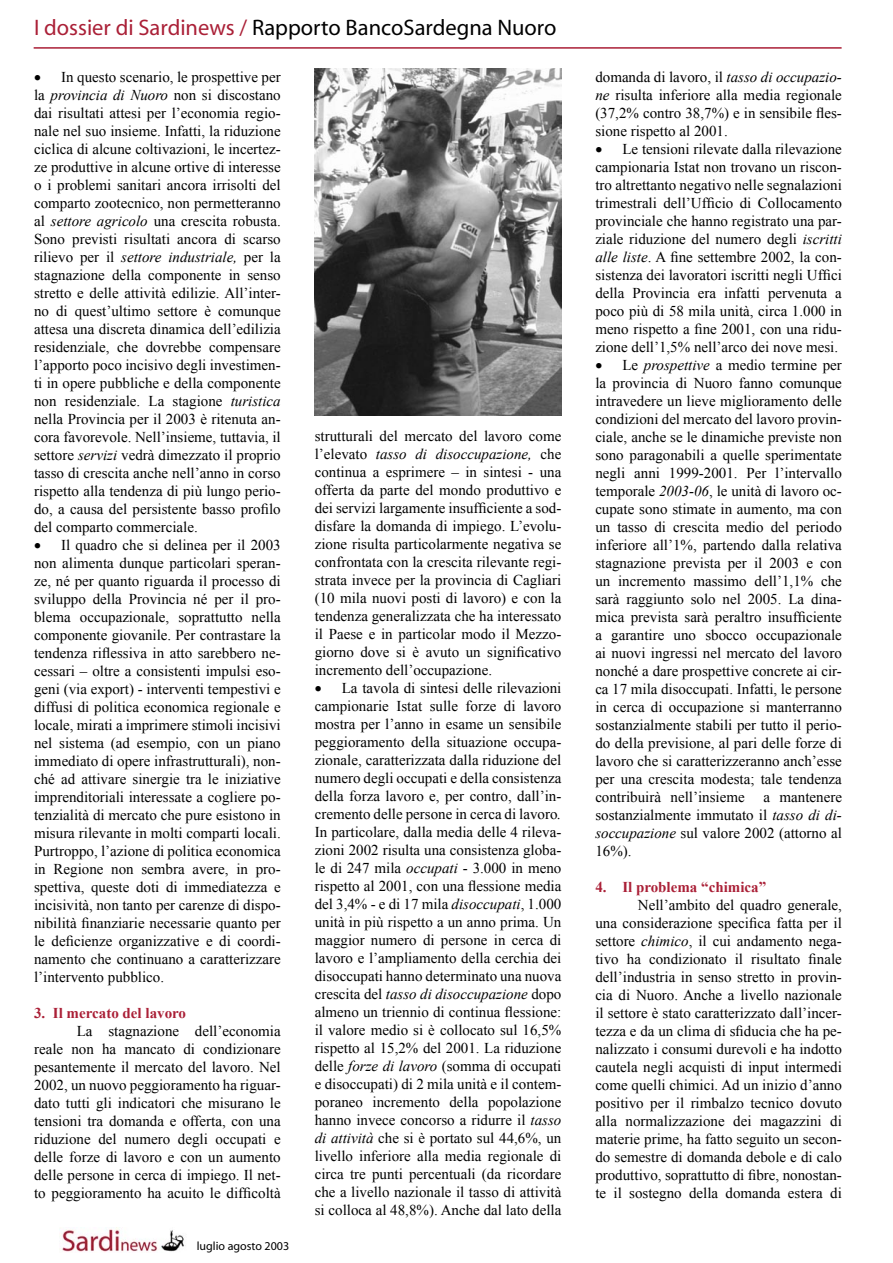
<style>
.page{position:relative;width:893px;height:1263px;background:#fff}
.page>*{position:absolute;margin:0;border:0;box-sizing:border-box;transform-origin:0 0}
.t1{font:22.5px "Myriad";color:#000}
.t2{font:15px/18px "Times New Roman";color:#000;text-align:justify}
.t3{font:700 15px "Times New Roman";color:#aa2037}
.t4{font:12px "Myriad";color:#000}
.s1{color:#aa2037}
.s2{font-style:italic}
</style>
<div class="page">
<hr style="left:34px;top:47px;width:808px;height:2px;background:#aa2037">
<img style="left:62px;top:1227px;width:124px;height:25px">
<img style="left:315px;top:68px;width:246px;height:347px">
<h1 class="t1" style="left:34px;top:16px;width:524px"><span class="s1">I dossier di Sardinews /</span> Rapporto BancoSardegna Nuoro</h1>
<p class="t2" style="left:34px;top:68px;width:248px">• In questo scenario, le prospettive per la <span class="s2">provincia di Nuoro</span> non si discostano dai risultati attesi per l’economia regio&shy;nale nel suo insieme. Infatti, la riduzione ciclica di alcune coltivazioni, le incertez&shy;ze produttive in alcune ortive di interesse o i problemi sanitari ancora irrisolti del comparto zootecnico, non permetteranno al <span class="s2">settore agricolo</span> una crescita robusta.<br>Sono previsti risultati ancora di scarso rilievo per il <span class="s2">settore industriale,</span> per la stagnazione della componente in senso stretto e delle attività edilizie. All’inter&shy;no di quest’ultimo settore è comunque attesa una discreta dinamica dell’edilizia residenziale, che dovrebbe compensare l’apporto poco incisivo degli investimen&shy;ti in opere pubbliche e della componente non residenziale. La stagione <span class="s2">turistica </span>nella Provincia per il 2003 è ritenuta an&shy;cora favorevole. Nell’insieme, tuttavia, il settore <span class="s2">servizi</span> vedrà dimezzato il proprio tasso di crescita anche nell’anno in corso rispetto alla tendenza di più lungo perio&shy;do, a causa del persistente basso profilo del comparto commerciale.</p>
<p class="t2" style="left:34px;top:536px;width:248px">• Il quadro che si delinea per il 2003 non alimenta dunque particolari speran&shy;ze, né per quanto riguarda il processo di sviluppo della Provincia né per il pro&shy;blema occupazionale, soprattutto nella componente giovanile. Per contrastare la tendenza riflessiva in atto sarebbero ne&shy;cessari – oltre a consistenti impulsi eso&shy;geni (via export) - interventi tempestivi e diffusi di politica economica regionale e locale, mirati a imprimere stimoli incisivi nel sistema (ad esempio, con un piano immediato di opere infrastrutturali), non&shy;ché ad attivare sinergie tra le iniziative imprenditoriali interessate a cogliere po&shy;tenzialità di mercato che pure esistono in misura rilevante in molti comparti locali.<br>Purtroppo, l’azione di politica economica in Regione non sembra avere, in pro&shy;spettiva, queste doti di immediatezza e incisività, non tanto per carenze di dispo&shy;nibilità finanziarie necessarie quanto per le deficienze organizzative e di coordi&shy;namento che continuano a caratterizzare l’intervento pubblico.</p>
<p class="t3" style="left:34px;top:1003px;width:153px">3. Il mercato del lavoro</p>
<p class="t2" style="left:34px;top:1022px;width:248px;text-indent:43px">La stagnazione dell’economia reale non ha mancato di condizionare pesantemente il mercato del lavoro. Nel 2002, un nuovo peggioramento ha riguar&shy;dato tutti gli indicatori che misurano le tensioni tra domanda e offerta, con una riduzione del numero degli occupati e delle forze di lavoro e con un aumento delle persone in cerca di impiego. Il net&shy;to peggioramento ha acuito le difficoltà</p>
<p class="t4" style="left:197px;top:1240px;width:94px">luglio agosto 2003</p>
<p class="t2" style="left:315px;top:426px;width:248px">strutturali del mercato del lavoro come l’elevato <span class="s2">tasso di disoccupazione,</span> che continua a esprimere – in sintesi - una offerta da parte del mondo produttivo e dei servizi largamente insufficiente a sod&shy;disfare la domanda di impiego. L’evolu&shy;zione risulta particolarmente negativa se confrontata con la crescita rilevante regi&shy;strata invece per la provincia di Cagliari (10 mila nuovi posti di lavoro) e con la tendenza generalizzata che ha interessato il Paese e in particolar modo il Mezzo&shy;giorno dove si è avuto un significativo incremento dell’occupazione.</p>
<p class="t2" style="left:315px;top:678px;width:248px">• La tavola di sintesi delle rilevazioni campionarie Istat sulle forze di lavoro mostra per l’anno in esame un sensibile peggioramento della situazione occupa&shy;zionale, caratterizzata dalla riduzione del numero degli occupati e della consistenza della forza lavoro e, per contro, dall’in&shy;cremento delle persone in cerca di lavoro<span class="s2">.<br></span>In particolare, dalla media delle 4 rileva&shy;zioni 2002 risulta una consistenza globa&shy;le di 247 mila <span class="s2">occupati</span> - 3.000 in meno rispetto al 2001, con una flessione media del 3,4% - e di 17 mila <span class="s2">disoccupati</span>, 1.000 unità in più rispetto a un anno prima. Un maggior numero di persone in cerca di lavoro e l’ampliamento della cerchia dei disoccupati hanno determinato una nuova crescita del <span class="s2">tasso di disoccupazione</span> dopo almeno un triennio di continua flessione: il valore medio si è collocato sul 16,5% rispetto al 15,2% del 2001. La riduzione delle <span class="s2">forze di lavoro</span> (somma di occupati e disoccupati) di 2 mila unità e il contem&shy;poraneo incremento della popolazione hanno invece concorso a ridurre il <span class="s2">tasso di attività</span> che si è portato sul 44,6%, un livello inferiore alla media regionale di circa tre punti percentuali (da ricordare che a livello nazionale il tasso di attività si colloca al 48,8%). Anche dal lato della</p>
<p class="t2" style="left:595px;top:68px;width:248px">domanda di lavoro, il <span class="s2">tasso di occupazio&shy;ne</span> risulta inferiore alla media regionale (37,2% contro 38,7%) e in sensibile fles&shy;sione rispetto al 2001.</p>
<p class="t2" style="left:595px;top:140px;width:248px">• Le tensioni rilevate dalla rilevazione campionaria Istat non trovano un riscon&shy;tro altrettanto negativo nelle segnalazioni trimestrali dell’Ufficio di Collocamento provinciale che hanno registrato una par&shy;ziale riduzione del numero degli <span class="s2">iscritti alle liste</span>. A fine settembre 2002, la con&shy;sistenza dei lavoratori iscritti negli Uffici della Provincia era infatti pervenuta a poco più di 58 mila unità, circa 1.000 in meno rispetto a fine 2001, con una ridu&shy;zione dell’1,5% nell’arco dei nove mesi.</p>
<p class="t2" style="left:595px;top:356px;width:248px">• Le <span class="s2">prospettive</span> a medio termine per la provincia di Nuoro fanno comunque intravedere un lieve miglioramento delle condizioni del mercato del lavoro provin&shy;ciale, anche se le dinamiche previste non sono paragonabili a quelle sperimentate negli anni 1999-2001. Per l’intervallo temporale <span class="s2">2003-06</span>, le unità di lavoro oc&shy;cupate sono stimate in aumento, ma con un tasso di crescita medio del periodo inferiore all’1%, partendo dalla relativa stagnazione prevista per il 2003 e con un incremento massimo dell’1,1% che sarà raggiunto solo nel 2005. La dina&shy;mica prevista sarà peraltro insufficiente a garantire uno sbocco occupazionale ai nuovi ingressi nel mercato del lavoro nonché a dare prospettive concrete ai cir&shy;ca 17 mila disoccupati. Infatti, le persone in cerca di occupazione si manterranno sostanzialmente stabili per tutto il perio&shy;do della previsione, al pari delle forze di lavoro che si caratterizzeranno anch’esse per una crescita modesta; tale tendenza contribuirà nell’insieme</p>
<p class="t2" style="left:595px;top:788px;width:248px;text-indent:168px">a mantenere sostanzialmente immutato il <span class="s2">tasso di di&shy;soccupazione</span> sul valore 2002 (attorno al 16%).</p>
<p class="t3" style="left:595px;top:877px;width:172px">4. Il problema “chimica”</p>
<p class="t2" style="left:595px;top:896px;width:248px;text-indent:43px">Nell’ambito del quadro generale, una considerazione specifica fatta per il settore <span class="s2">chimico</span>, il cui andamento nega&shy;tivo ha condizionato il risultato finale dell’industria in senso stretto in provin&shy;cia di Nuoro. Anche a livello nazionale il settore è stato caratterizzato dall’incer&shy;tezza e da un clima di sfiducia che ha pe&shy;nalizzato i consumi durevoli e ha indotto cautela negli acquisti di input intermedi come quelli chimici. Ad un inizio d’anno positivo per il rimbalzo tecnico dovuto alla normalizzazione dei magazzini di materie prime, ha fatto seguito un secon&shy;do semestre di domanda debole e di calo produttivo, soprattutto di fibre, nonostan&shy;te il sostegno della domanda estera di</p>
</div>
